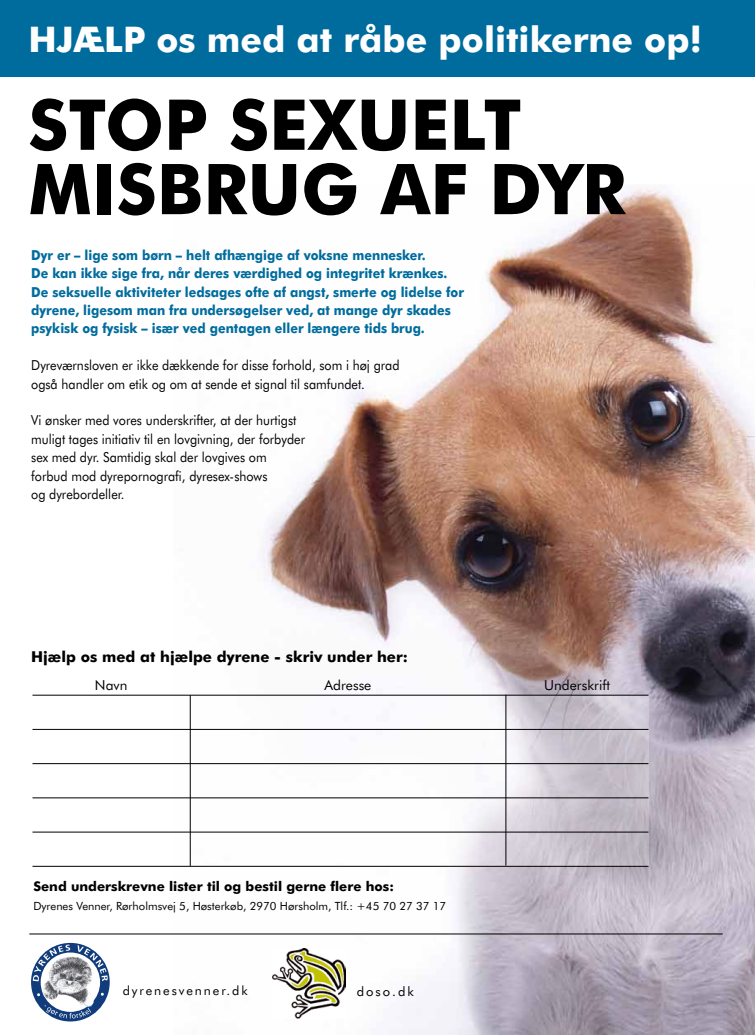
<style>
.page{position:relative;width:755px;height:1035px;background:#fff}
.page>*{position:absolute;margin:0;border:0;box-sizing:border-box;transform-origin:0 0}
.t1{font:700 70.1px/64.4px "Futura BT";color:#000}
.t2{font:700 35.4px "Futura BT";color:#fff}
.t3{font:700 15px "Futura BT";color:#000}
.t4{font:13.8px/18.4px "Futura BT";color:#000;scale:.91 1}
.t5{font:700 13.8px/18.4px "Futura BT";color:#006c9e;scale:.91 1}
.t6{font:13.8px "Futura BT";color:#000}
.t7{font:700 13.4px "Futura BT";color:#000}
.t8{font:13px "Futura BT";letter-spacing:.15em;color:#000}
.t9{font:12.7px "Futura BT";letter-spacing:.15em;color:#000}
.t10{font:11.3px "Futura BT";color:#000}
</style>
<div class="page">
<div style="left:0;top:1px;width:754px;height:76px;background:#006c9e"></div>
<img style="left:173px;top:188px;width:581px;height:847px">
<svg style="left:32px;top:696px;width:616px;height:169px"></svg>
<hr style="left:190px;top:695px;width:1px;height:171px;background:#000">
<hr style="left:505px;top:695px;width:1px;height:170px;background:#000">
<hr style="left:32px;top:695px;width:616px;height:1px;background:#000">
<hr style="left:32px;top:729px;width:616px;height:1px;background:#000">
<hr style="left:32px;top:763px;width:616px;height:1px;background:#000">
<hr style="left:32px;top:797px;width:616px;height:1px;background:#000">
<hr style="left:32px;top:832px;width:616px;height:1px;background:#000">
<hr style="left:32px;top:866px;width:616px;height:1px;background:#000">
<hr style="left:29px;top:933px;width:693px;height:1px;background:#000">
<div style="left:31px;top:943px;width:79px;height:78px;background:#113c7b;border-radius:50%"></div>
<div style="left:41px;top:952px;width:59px;height:60px;background:#fff;border-radius:50%"></div>
<svg style="left:33px;top:944px;width:37px;height:37px"></svg>
<svg style="left:77px;top:945px;width:31px;height:36px"></svg>
<img style="left:43px;top:956px;width:51px;height:50px">
<svg style="left:44px;top:1004px;width:47px;height:14px"></svg>
<img style="left:272px;top:948px;width:73px;height:70px">
<h2 class="t2" style="left:28px;top:18px;width:674px">HJÆLP os med at råbe politikerne op!</h2>
<h1 class="t1" style="left:28px;top:92px;width:598px">STOP SEXUELT<br>MISBRUG AF DYR</h1>
<p class="t5" style="left:31px;top:246px;width:476px">Dyr er – lige som børn – helt afhængige af voksne mennesker.<br>De kan ikke sige fra, når deres værdighed og integritet krænkes.<br>De seksuelle aktiviteter ledsages ofte af angst, smerte og lidelse for dyrene, ligesom man fra undersøgelser ved, at mange dyr skades psykisk og fysisk – især ved gentagen eller længere tids brug.</p>
<p class="t4" style="left:31px;top:356px;width:406px">Dyreværnsloven er ikke dækkende for disse forhold, som i høj grad også handler om etik og om at sende et signal til samfundet.</p>
<p class="t4" style="left:31px;top:411px;width:302px">Vi ønsker med vores underskrifter, at der hurtigst muligt tages initiativ til en lovgivning, der forbyder sex med dyr. Samtidig skal der lovgives om forbud mod dyrepornografi, dyresex-shows<br>og dyrebordeller.</p>
<p class="t3" style="left:31px;top:647px;width:378px">Hjælp os med at hjælpe dyrene - skriv under her:</p>
<p class="t6" style="left:95px;top:676px;width:34px">Navn</p>
<p class="t6" style="left:324px;top:676px;width:48px">Adresse</p>
<p class="t6" style="left:544px;top:676px;width:67px">Underskrift</p>
<p class="t7" style="left:33px;top:878px;width:362px">Send underskrevne lister til og bestil gerne flere hos:</p>
<p class="t10" style="left:33px;top:899px;width:414px">Dyrenes Venner, Rørholmsvej 5, Høsterkøb, 2970 Hørsholm, Tlf.: +45 70 27 37 17</p>
<p class="t9" style="left:123px;top:983px;width:126px">dyrenesvenner.dk</p>
<p class="t8" style="left:356px;top:983px;width:58px">doso.dk</p>
</div>
